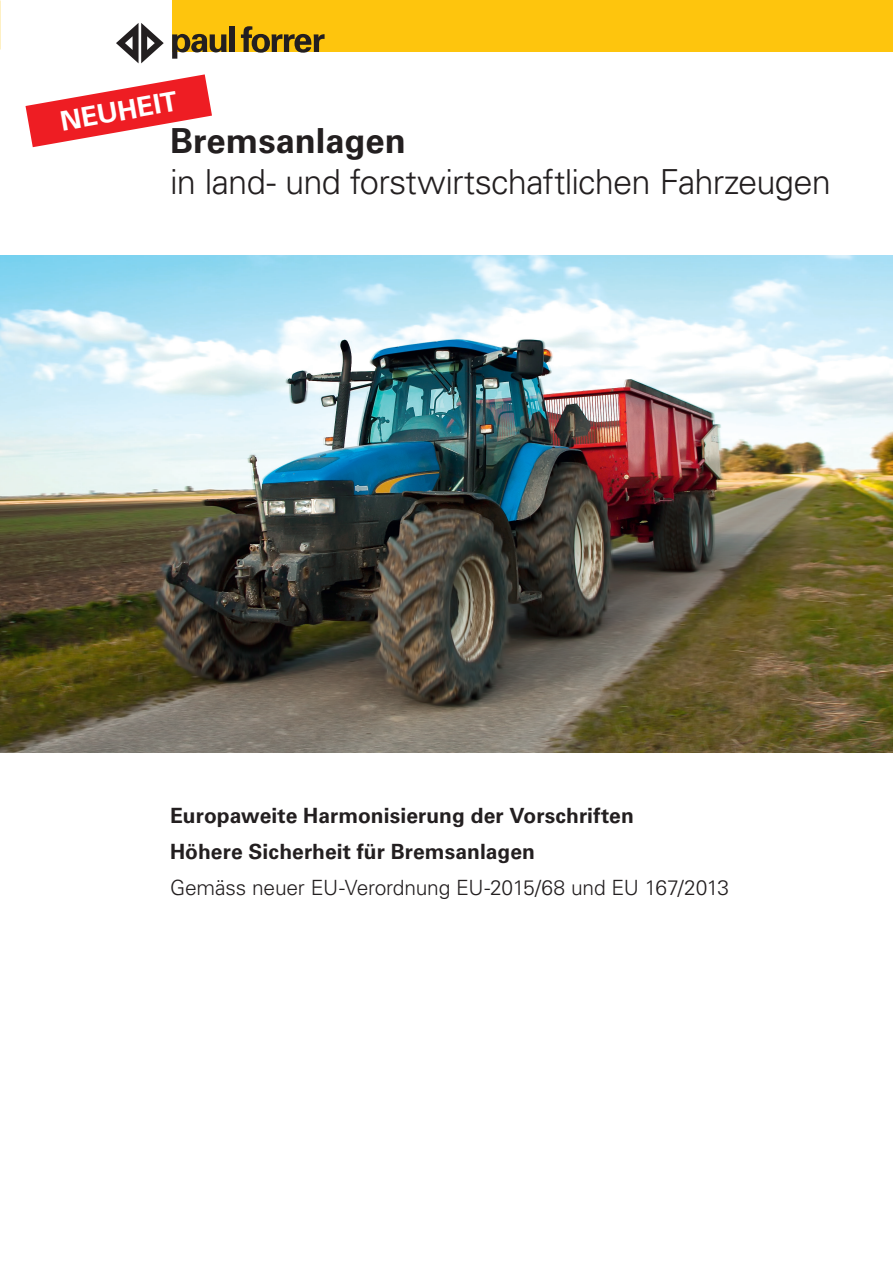
<style>
.page{position:relative;width:893px;height:1263px;background:#fff}
.page>*{position:absolute;margin:0;border:0;box-sizing:border-box;transform-origin:0 0}
.t1{font:300 34.5px "Univers LT Std";letter-spacing:-.025em;color:#231f20}
.t2{font:700 34.5px "Univers LT Std";color:#231f20}
.t3{font:700 27px "Univers LT Std";color:#fff}
.t4{font:700 21px/36px "Univers LT Std";color:#231f20}
.t5{font:300 21px "Univers LT Std";letter-spacing:-.01em;color:#231f20}
</style>
<div class="page">
<img style="left:0;top:255px;width:893px;height:498px">
<div style="left:172px;top:0;width:721px;height:52px;background:#fec50d"></div>
<svg style="left:116px;top:23px;width:48px;height:40px"></svg>
<svg style="left:172px;top:34px;width:55px;height:25px"></svg>
<div style="left:229px;top:27px;width:6px;height:25px;background:#231f20"></div>
<svg style="left:241px;top:26px;width:84px;height:27px"></svg>
<svg style="left:26px;top:74px;width:186px;height:73px"></svg>
<p class="t3" style="left:58px;top:106px;width:120px;rotate:-10deg">NEUHEIT</p>
<h1 class="t2" style="left:170px;top:120px;width:237px">Bremsanlagen</h1>
<h1 class="t1" style="left:170px;top:161px;width:662px">in land- und forstwirtschaftlichen Fahrzeugen</h1>
<p class="t4" style="left:170px;top:798px;width:465px">Europaweite Harmonisierung der Vorschriften<br>Höhere Sicherheit für Bremsanlagen</p>
<p class="t5" style="left:170px;top:875px;width:561px">Gemäss neuer EU-Verordnung EU-2015/68 und EU 167/2013</p>
</div>
